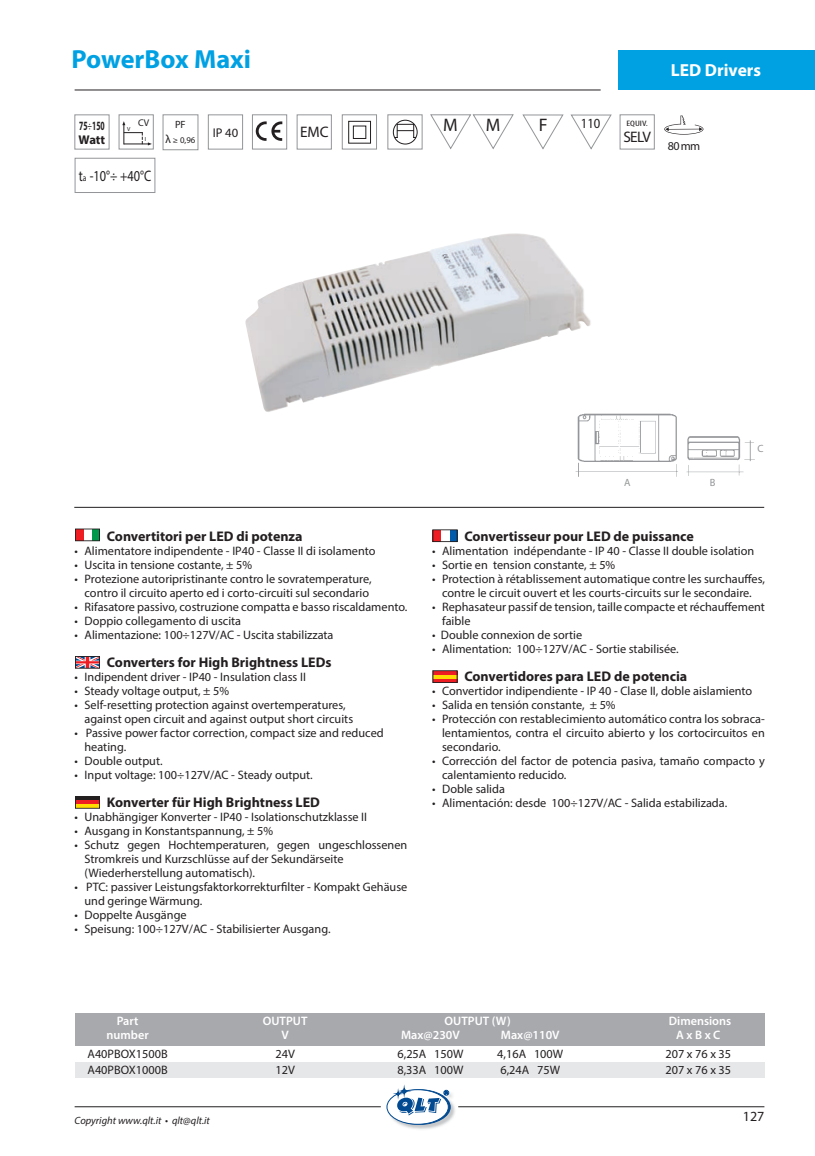
<style>
.page{position:relative;width:815px;height:1156px;background:#fff}
.page>*{position:absolute;margin:0;border:0;box-sizing:border-box;transform-origin:0 0}
.t1{font:700 26.25px "Myriad Pro";color:#00a1e3}
.t2{font:18.2px "Myriad Pro";color:#231f20}
.t3{font:700 17.5px "Myriad Pro";color:#fff}
.t4{font:15.22px "Myriad Pro";color:#231f20;scale:.81 1}
.t5{font:15.22px "Myriad Pro";color:#231f20}
.t6{font:700 14px "Myriad Pro";color:#231f20}
.t7{font:14px "Myriad Pro";color:#231f20}
.t8{font:14px "Myriad Pro";color:#231f20;scale:.91 1}
.t9{font:700 12.6px/13.7px "Myriad Pro";color:#231f20;scale:.6 1}
.t10{font:12.6px "Myriad Pro";color:#231f20}
.t11{font:12.25px/14px "Myriad Pro";color:#231f20}
.t12{font:600 12.25px "Myriad Pro";color:#fff}
.t13{font:12.08px "Myriad Pro";color:#231f20}
.t14{font:italic 10.5px "Myriad Pro";color:#231f20}
.t15{font:10.5px "Myriad Pro";color:#939598}
.t16{font:10.5px "Myriad Pro";color:#231f20}
.t17{font:9.8px "Myriad Pro";color:#231f20}
.t18{font:8.75px "Myriad Pro";color:#231f20}
.t19{font:condensed 7.88px "Myriad Pro";color:#231f20;scale:1.36 1}
.t20{font:5.77px "Myriad Pro";color:#231f20}
.s1{font-size:11.72px}
.s2{font-weight:400}
.s3{font-size:9.45px}
</style>
<div class="page">
<hr style="left:75px;top:89px;width:525px;height:1px;background:#231f20">
<img style="left:388px;top:1091px;width:67px;height:38px">
<div style="left:387px;top:1089px;width:61px;height:34px;background:#fff;border-radius:50%"></div>
<div style="left:387px;top:1089px;width:61px;height:35px;border:1px solid #014990;border-radius:50%"></div>
<svg style="left:395px;top:1087px;width:54px;height:28px"></svg>
<hr style="left:75px;top:1106px;width:306px;height:1px;background:#231f20">
<hr style="left:458px;top:1106px;width:306px;height:1px;background:#231f20">
<div style="left:618px;top:50px;width:197px;height:39px;background:#00a1e3"></div>
<hr style="left:75px;top:507px;width:688px;height:1px;background:#231f20">
<div style="left:74px;top:114px;width:35px;height:35px;border:1px solid #939598"></div>
<svg style="left:256px;top:121px;width:26px;height:20px"></svg>
<div style="left:252px;top:114px;width:35px;height:35px;border:1px solid #939598"></div>
<div style="left:297px;top:114px;width:35px;height:35px;border:1px solid #939598"></div>
<div style="left:163px;top:114px;width:35px;height:36px;border:1px solid #939598"></div>
<svg style="left:430px;top:114px;width:84px;height:36px"></svg>
<svg style="left:522px;top:114px;width:42px;height:36px"></svg>
<svg style="left:664px;top:115px;width:39px;height:20px"></svg>
<div style="left:208px;top:114px;width:35px;height:35px;border:1px solid #939598"></div>
<div style="left:342px;top:114px;width:35px;height:35px;border:1px solid #939598"></div>
<div style="left:348px;top:121px;width:23px;height:23px;border:1px solid #231f20"></div>
<div style="left:353px;top:125px;width:13px;height:14px;border:1px solid #231f20"></div>
<div style="left:387px;top:114px;width:35px;height:35px;border:1px solid #939598"></div>
<div style="left:393px;top:120px;width:24px;height:24px;border:1px solid #231f20;border-radius:50%"></div>
<div style="left:397px;top:124px;width:17px;height:14px;border:1px solid #231f20"></div>
<svg style="left:397px;top:130px;width:16px;height:1px"></svg>
<svg style="left:570px;top:114px;width:42px;height:36px"></svg>
<svg style="left:75px;top:529px;width:25px;height:13px"></svg>
<svg style="left:75px;top:656px;width:25px;height:12px"></svg>
<svg style="left:75px;top:796px;width:25px;height:12px"></svg>
<svg style="left:433px;top:529px;width:24px;height:12px"></svg>
<svg style="left:433px;top:670px;width:24px;height:4px"></svg>
<svg style="left:435px;top:678px;width:20px;height:2px"></svg>
<svg style="left:435px;top:674px;width:20px;height:4px"></svg>
<div style="left:75px;top:1061px;width:689px;height:16px;background:#e6e7e9"></div>
<div style="left:75px;top:1012px;width:689px;height:32px;background:#a8a9ad"></div>
<div style="left:119px;top:114px;width:35px;height:35px;border:1px solid #939598"></div>
<svg style="left:122px;top:121px;width:30px;height:24px"></svg>
<img style="left:245px;top:233px;width:346px;height:179px">
<img style="left:560px;top:401px;width:194px;height:76px">
<div style="left:619px;top:114px;width:36px;height:35px;border:1px solid #939598"></div>
<div style="left:75px;top:158px;width:80px;height:35px;border:1px solid #939598"></div>
<h1 class="t1" style="left:72px;top:42px;width:181px">PowerBox Maxi</h1>
<h3 class="t3" style="left:671px;top:59px;width:92px">LED Drivers</h3>
<p class="t17" style="left:138px;top:117px;width:13px">CV</p>
<p class="t16" style="left:175px;top:118px;width:12px">PF</p>
<p class="t18" style="left:165px;top:135px;width:31px"><span class="s1">λ</span> ≥ 0,96</p>
<p class="t9" style="left:79px;top:118px;width:46px">75<span class="s2">÷</span>150<br>Watt</p>
<p class="t5" style="left:300px;top:123px;width:30px">EMC</p>
<p class="t20" style="left:127px;top:125px;width:5px">V</p>
<p class="t10" style="left:213px;top:125px;width:27px">IP 40</p>
<p class="t20" style="left:145px;top:135px;width:3px">I</p>
<h2 class="t2" style="left:443px;top:113px;width:16px">M</h2>
<h2 class="t2" style="left:486px;top:113px;width:16px">M</h2>
<h2 class="t2" style="left:539px;top:113px;width:10px">F</h2>
<p class="t8" style="left:581px;top:114px;width:23px">110</p>
<p class="t19" style="left:626px;top:119px;width:17px">EQUIV.</p>
<p class="t5" style="left:623px;top:127px;width:29px">SELV</p>
<p class="t13" style="left:668px;top:138px;width:34px">80 mm</p>
<p class="t4" style="left:79px;top:167px;width:91px">t<span class="s3">a</span> -10°÷ +40°C</p>
<p class="t6" style="left:107px;top:527px;width:197px">Convertitori per LED di potenza</p>
<p class="t11" style="left:75px;top:543px;width:302px">• Alimentatore indipendente - IP40 - Classe II di isolamento</p>
<p class="t11" style="left:75px;top:557px;width:179px">• Uscita in tensione costante, ± 5%</p>
<p class="t11" style="left:75px;top:571px;width:298px;text-align:right">• Protezione autoripristinante contro le sovratemperature, contro il circuito aperto ed i corto-circuiti sul secondario</p>
<p class="t11" style="left:75px;top:599px;width:334px">• Rifasatore passivo, costruzione compatta e basso riscaldamento.</p>
<p class="t11" style="left:75px;top:613px;width:168px">• Doppio collegamento di uscita</p>
<p class="t11" style="left:75px;top:627px;width:260px">• Alimentazione: 100÷127V/AC - Uscita stabilizzata</p>
<p class="t6" style="left:107px;top:653px;width:226px">Converters for High Brightness LEDs</p>
<p class="t11" style="left:75px;top:669px;width:233px">• Indipendent driver - IP40 - Insulation class II</p>
<p class="t11" style="left:75px;top:683px;width:156px">• Steady voltage output, ± 5%</p>
<p class="t11" style="left:84px;top:697px;width:270px;text-indent:-10px">• Self-resetting protection against overtemperatures, against open circuit and against output short circuits</p>
<p class="t11" style="left:84px;top:725px;width:301px;text-indent:-10px">• Passive power factor correction, compact size and reduced heating.</p>
<p class="t11" style="left:75px;top:753px;width:90px">• Double output.</p>
<p class="t11" style="left:75px;top:767px;width:240px">• Input voltage: 100÷127V/AC - Steady output.</p>
<p class="t6" style="left:107px;top:793px;width:215px">Konverter für High Brightness LED</p>
<p class="t11" style="left:75px;top:809px;width:294px">• Unabhängiger Konverter - IP40 - Isolationschutzklasse II</p>
<p class="t11" style="left:75px;top:823px;width:200px">• Ausgang in Konstantspannung, ± 5%</p>
<p class="t11" style="left:85px;top:837px;width:324px;text-indent:-10px">• Schutz gegen Hochtemperaturen, gegen ungeschlossenen<br>Stromkreis und Kurzschlüsse auf der Sekundärseite (Wiederherstellung automatisch).</p>
<p class="t11" style="left:84px;top:879px;width:324px;text-indent:-10px">• PTC: passiver Leistungsfaktorkorrekturfilter - Kompakt Gehäuse und geringe Wärmung.</p>
<p class="t11" style="left:75px;top:907px;width:114px">• Doppelte Ausgänge</p>
<p class="t11" style="left:75px;top:921px;width:257px">• Speisung: 100÷127V/AC - Stabilisierter Ausgang.</p>
<p class="t15" style="left:624px;top:476px;width:8px">A</p>
<p class="t15" style="left:710px;top:476px;width:7px">B</p>
<p class="t15" style="left:757px;top:442px;width:8px">C</p>
<p class="t6" style="left:464px;top:527px;width:231px">Convertisseur pour LED de puissance</p>
<p class="t11" style="left:432px;top:543px;width:324px">• Alimentation indépendante - IP 40 - Classe II double isolation</p>
<p class="t11" style="left:432px;top:557px;width:185px">• Sortie en tension constante, ± 5%</p>
<p class="t11" style="left:432px;top:571px;width:334px;text-align:center">• Protection à rétablissement automatique contre les surchauffes, contre le circuit ouvert et les courts-circuits sur le secondaire.</p>
<p class="t11" style="left:442px;top:599px;width:324px;text-indent:-10px">• Rephasateur passif de tension, taille compacte et réchauffement faible</p>
<p class="t11" style="left:432px;top:627px;width:152px">• Double connexion de sortie</p>
<p class="t11" style="left:432px;top:641px;width:248px">• Alimentation: 100÷127V/AC - Sortie stabilisée.</p>
<p class="t6" style="left:464px;top:667px;width:224px">Convertidores para LED de potencia</p>
<p class="t11" style="left:432px;top:683px;width:322px">• Convertidor indipendiente - IP 40 - Clase II, doble aislamiento</p>
<p class="t11" style="left:432px;top:697px;width:185px">• Salida en tensión constante, ± 5%</p>
<p class="t11" style="left:442px;top:711px;width:324px;text-align:justify;text-indent:-10px">• Protección con restablecimiento automático contra los sobraca&shy;lentamientos, contra el circuito abierto y los cortocircuitos en secondario.</p>
<p class="t11" style="left:442px;top:753px;width:324px;text-indent:-10px">• Corrección del factor de potencia pasiva, tamaño compacto y calentamiento reducido.</p>
<p class="t11" style="left:432px;top:781px;width:74px">• Doble salida</p>
<p class="t11" style="left:432px;top:795px;width:296px">• Alimentación: desde 100÷127V/AC - Salida estabilizada.</p>
<p class="t12" style="left:117px;top:1012px;width:23px">Part</p>
<p class="t12" style="left:263px;top:1012px;width:46px">OUTPUT</p>
<p class="t12" style="left:444px;top:1012px;width:68px">OUTPUT (W)</p>
<p class="t12" style="left:669px;top:1012px;width:64px">Dimensions</p>
<p class="t12" style="left:106px;top:1026px;width:44px">number</p>
<p class="t12" style="left:281px;top:1026px;width:9px">V</p>
<p class="t12" style="left:401px;top:1026px;width:60px">Max@230V</p>
<p class="t12" style="left:501px;top:1026px;width:60px">Max@110V</p>
<p class="t12" style="left:676px;top:1026px;width:46px">A x B x C</p>
<p class="t11" style="left:88px;top:1046px;width:82px">A40PBOX1500B</p>
<p class="t11" style="left:275px;top:1046px;width:21px">24V</p>
<p class="t11" style="left:397px;top:1046px;width:67px">6,25A 150W</p>
<p class="t11" style="left:497px;top:1046px;width:67px">4,16A 100W</p>
<p class="t11" style="left:665px;top:1046px;width:67px">207 x 76 x 35</p>
<p class="t11" style="left:87px;top:1062px;width:82px">A40PBOX1000B</p>
<p class="t11" style="left:275px;top:1062px;width:21px">12V</p>
<p class="t11" style="left:397px;top:1062px;width:67px">8,33A 100W</p>
<p class="t11" style="left:500px;top:1062px;width:61px">6,24A 75W</p>
<p class="t11" style="left:665px;top:1062px;width:67px">207 x 76 x 35</p>
<p class="t14" style="left:75px;top:1113px;width:137px">Copyright www.qlt.it • qlt@qlt.it</p>
<p class="t7" style="left:743px;top:1107px;width:23px">127</p>
</div>
